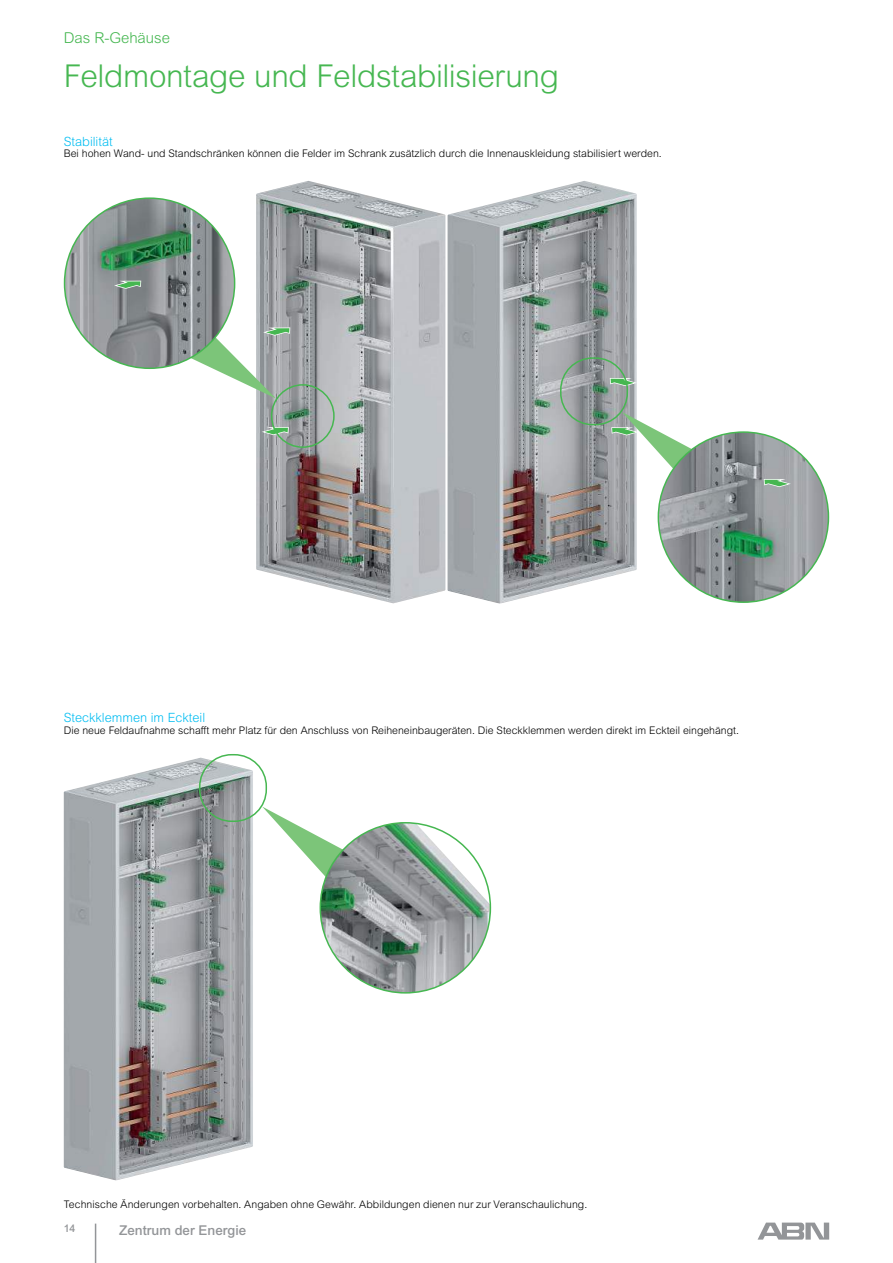
<style>
.page{position:relative;width:893px;height:1263px;background:#fff}
.page>*{position:absolute;margin:0;border:0;box-sizing:border-box;transform-origin:0 0}
.t1{font:300 31.5px "Arial MT Pro";letter-spacing:-.01em;color:#46b751}
.t2{font:300 15px "Arial Rounded MT Pro";color:#46b751}
.t3{font:500 13.5px "Arial MT Std";color:#939598}
.t4{font:300 12.75px "Arial MT Pro";color:#00bdf2}
.t5{font:300 10.5px "Arial MT Pro";color:#000}
.t6{font:300 10.5px "Arial MT Std";letter-spacing:.005em;color:#000}
.t7{font:500 10.5px "Arial MT Std";color:#939598}
</style>
<div class="page">
<svg style="left:758px;top:1222px;width:71px;height:17px"></svg>
<hr style="left:95px;top:1223px;width:1px;height:40px;background:#939598">
<img style="left:448px;top:181px;width:189px;height:423px">
<img style="left:256px;top:181px;width:189px;height:422px">
<img style="left:65px;top:198px;width:170px;height:170px;border-radius:85px">
<svg style="left:610px;top:412px;width:100px;height:74px"></svg>
<svg style="left:609px;top:377px;width:28px;height:10px"></svg>
<div style="left:560px;top:357px;width:68px;height:68px;border:2px solid #46b751;border-radius:32px"></div>
<img style="left:658px;top:432px;width:170px;height:170px;border-radius:85px">
<svg style="left:763px;top:478px;width:31px;height:10px"></svg>
<svg style="left:259px;top:426px;width:31px;height:10px"></svg>
<svg style="left:186px;top:327px;width:105px;height:71px"></svg>
<div style="left:271px;top:384px;width:64px;height:64px;border:2px solid #46b751;border-radius:50%"></div>
<svg style="left:111px;top:280px;width:31px;height:10px"></svg>
<img style="left:64px;top:758px;width:189px;height:422px">
<div style="left:199px;top:754px;width:68px;height:68px;border:2px solid #46b751;border-radius:32px"></div>
<svg style="left:262px;top:806px;width:58px;height:65px"></svg>
<img style="left:320px;top:823px;width:170px;height:170px">
<h2 class="t2" style="left:64px;top:29px;width:108px">Das R-Gehäuse</h2>
<h1 class="t1" style="left:64px;top:56px;width:497px">Feldmontage und Feldstabilisierung</h1>
<p class="t4" style="left:64px;top:133px;width:50px">Stabilität</p>
<p class="t5" style="left:64px;top:147px;width:599px">Bei hohen Wand- und Standschränken können die Felder im Schrank zusätzlich durch die Innenauskleidung stabilisiert werden.</p>
<p class="t4" style="left:64px;top:710px;width:143px">Steckklemmen im Eckteil</p>
<p class="t5" style="left:64px;top:724px;width:677px">Die neue Feldaufnahme schafft mehr Platz für den Anschluss von Reiheneinbaugeräten. Die Steckklemmen werden direkt im Eckteil eingehängt.</p>
<p class="t6" style="left:64px;top:1199px;width:525px">Technische Änderungen vorbehalten. Angaben ohne Gewähr. Abbildungen dienen nur zur Veranschaulichung.</p>
<p class="t7" style="left:64px;top:1222px;width:13px">14</p>
<p class="t3" style="left:119px;top:1222px;width:129px">Zentrum der Energie</p>
</div>
